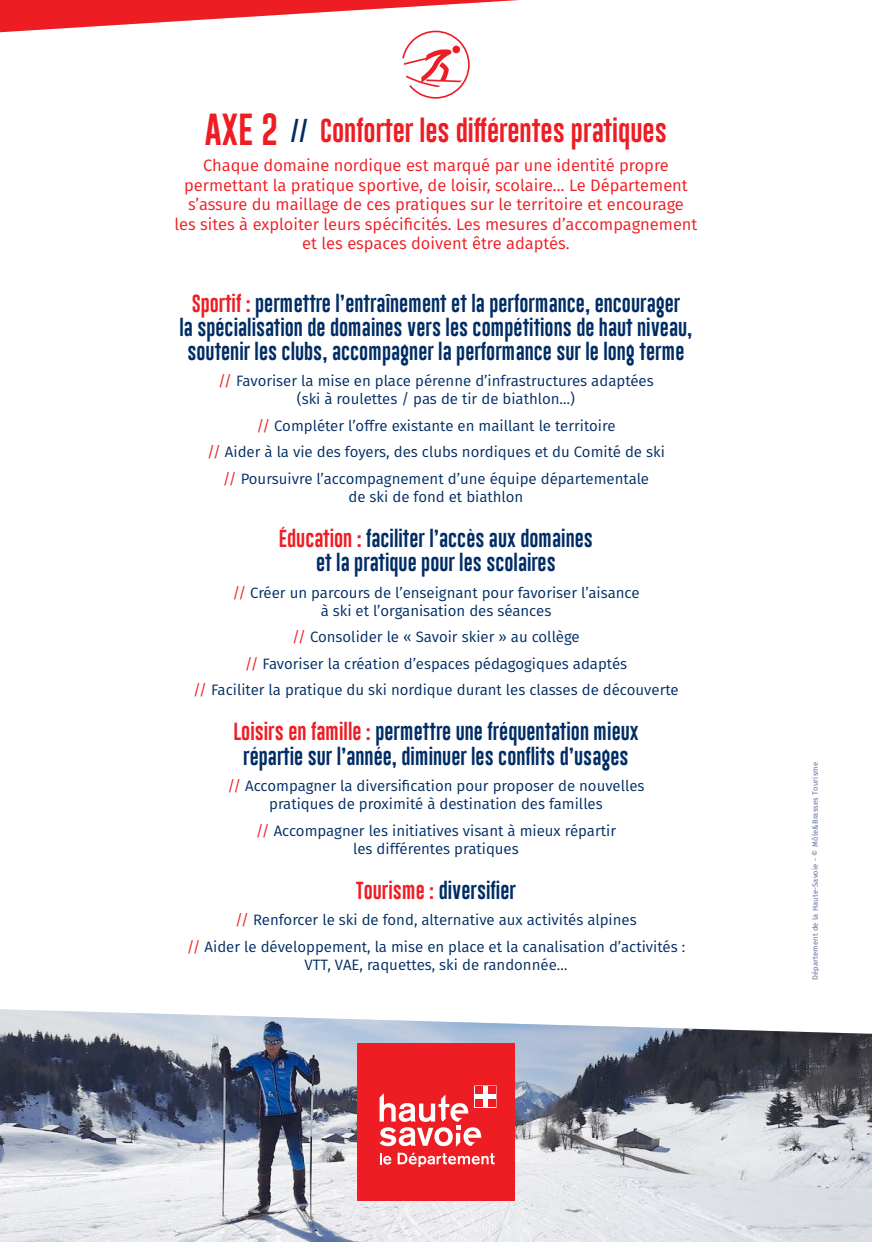
<style>
.page{position:relative;width:872px;height:1242px;background:#fff}
.page>*{position:absolute;margin:0;border:0;box-sizing:border-box;transform-origin:0 0}
.t1{font:24.15px "Gobold Lowplus";color:#ee1d23}
.t2{font:18px/24px "Gobold Lowplus";color:#002d65;text-align:center}
.t3{font:16.5px/19.5px "Fira Sans";color:#ee1d23;text-align:center}
.t4{font:15px/18px "Fira Sans";color:#002d65;text-align:center}
.t5{font:7.5px "Fira Sans";letter-spacing:.03em;color:#526795}
.s1{font-size:32.7px}
.s2{color:#002d65}
.s3{color:#ee1d23}
</style>
<div class="page">
<svg style="left:0;top:0;width:519px;height:99px"></svg>
<svg style="left:0;top:1009px;width:872px;height:233px;background:#aaafb9"></svg>
<div style="left:357px;top:1043px;width:158px;height:158px;background:#ee1d23"></div>
<svg style="left:379px;top:1085px;width:117px;height:61px"></svg>
<svg style="left:380px;top:1153px;width:11px;height:11px"></svg>
<svg style="left:397px;top:1152px;width:97px;height:15px"></svg>
<p class="t1" style="left:205px;top:115px;width:463px"><span class="s1">AXE 2</span> <span class="s2">//</span> Conforter les différentes pratiques</p>
<p class="t3" style="left:174px;top:155px;width:524px">Chaque domaine nordique est marqué par une identité propre permettant la pratique sportive, de loisir, scolaire… Le Département s’assure du maillage de ces pratiques sur le territoire et encourage<br>les sites à exploiter leurs spécificités. Les mesures d’accompagnement et les espaces doivent être adaptés.</p>
<p class="t2" style="left:179px;top:292px;width:514px"><span class="s3">Sportif :</span> permettre l’entraînement et la performance, encourager<br>la spécialisation de domaines vers les compétitions de haut niveau, soutenir les clubs, accompagner la performance sur le long terme</p>
<p class="t4" style="left:218px;top:372px;width:437px"><span class="s3">//</span> Favoriser la mise en place pérenne d’infrastructures adaptées (ski à roulettes / pas de tir de biathlon…)</p>
<p class="t4" style="left:256px;top:416px;width:361px"><span class="s3">//</span> Compléter l’offre existante en maillant le territoire</p>
<p class="t4" style="left:207px;top:443px;width:459px"><span class="s3">//</span> Aider à la vie des foyers, des clubs nordiques et du Comité de ski</p>
<p class="t4" style="left:223px;top:469px;width:428px"><span class="s3">//</span> Poursuivre l’accompagnement d’une équipe départementale de ski de fond et biathlon</p>
<p class="t2" style="left:279px;top:528px;width:315px"><span class="s3">Éducation :</span> faciliter l’accès aux domaines et la pratique pour les scolaires</p>
<p class="t4" style="left:232px;top:583px;width:409px"><span class="s3">//</span> Créer un parcours de l’enseignant pour favoriser l’aisance à ski et l’organisation des séances</p>
<p class="t4" style="left:292px;top:627px;width:289px"><span class="s3">//</span> Consolider le « Savoir skier » au collège</p>
<p class="t4" style="left:245px;top:654px;width:384px"><span class="s3">//</span> Favoriser la création d’espaces pédagogiques adaptés</p>
<p class="t4" style="left:193px;top:680px;width:487px"><span class="s3">//</span> Faciliter la pratique du ski nordique durant les classes de découverte</p>
<p class="t2" style="left:233px;top:721px;width:407px"><span class="s3">Loisirs en famille :</span> permettre une fréquentation mieux répartie sur l’année, diminuer les conflits d’usages</p>
<p class="t4" style="left:227px;top:776px;width:419px"><span class="s3">//</span> Accompagner la diversification pour proposer de nouvelles pratiques de proximité à destination des familles</p>
<p class="t4" style="left:256px;top:821px;width:362px"><span class="s3">//</span> Accompagner les initiatives visant à mieux répartir les différentes pratiques</p>
<p class="t2" style="left:356px;top:879px;width:161px"><span class="s3">Tourisme :</span> diversifier</p>
<p class="t4" style="left:235px;top:910px;width:403px"><span class="s3">//</span> Renforcer le ski de fond, alternative aux activités alpines</p>
<p class="t4" style="left:187px;top:937px;width:500px"><span class="s3">//</span> Aider le développement, la mise en place et la canalisation d’activités :<br>VTT, VAE, raquettes, ski de randonnée…</p>
<p class="t5" style="left:809px;top:980px;width:220px;rotate:-90deg">Département de la Haute-Savoie - © Môle&amp;Brasses Tourisme</p>
</div>
